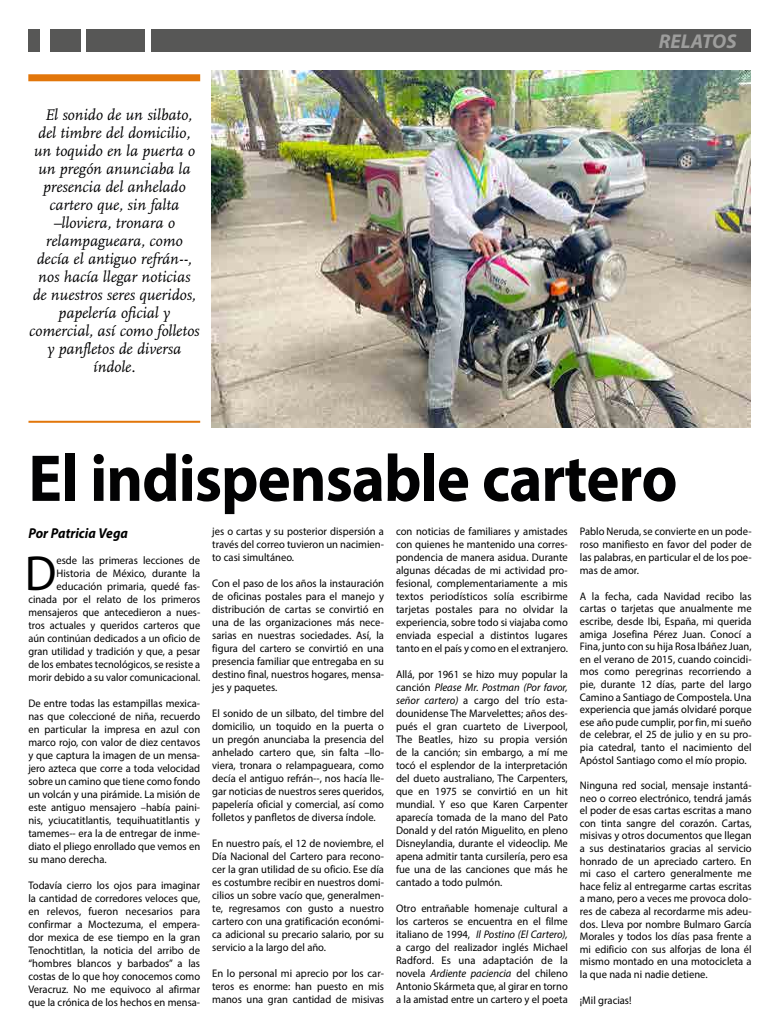
<style>
.page{position:relative;width:780px;height:1035px;background:#fff}
.page>*{position:absolute;margin:0;border:0;box-sizing:border-box;transform-origin:0 0}
.t1{font:700 66.8px "Myriad Pro";letter-spacing:-.015em;color:#020203;scale:.94 1}
.t2{font:49.6px "Myriad Pro";color:#000;scale:.96 1}
.t3{font:italic 700 20px "Myriad Pro";color:#9d9d9c}
.t4{font:italic 16px/18px "Scala";color:#020203;text-align:center}
.t5{font:italic 700 14.3px "Myriad Pro";color:#000;scale:.94 1}
.t6{font:11px/13px "Myriad Pro";color:#000;text-align:justify;scale:.96 1}
.s1{font-style:italic}
</style>
<div class="page">
<div style="left:255px;top:29px;width:495px;height:23px;background:#575756"></div>
<div style="left:151px;top:29px;width:104px;height:23px;background:#575756"></div>
<div style="left:87px;top:29px;width:58px;height:23px;background:#575756"></div>
<div style="left:51px;top:29px;width:30px;height:23px;background:#575756"></div>
<div style="left:28px;top:29px;width:12px;height:23px;background:#575756"></div>
<div style="left:28px;top:74px;width:172px;height:7px;background:#e2760a"></div>
<hr style="left:28px;top:421px;width:172px;height:2px;background:#e2760a">
<img style="left:211px;top:70px;width:539px;height:358px">
<p class="t4" style="left:29px;top:107px;width:172px">El sonido de un silbato,<br>del timbre del domicilio, un toquido en la puerta o un pregón anunciaba la presencia del anhelado cartero que, sin falta –lloviera, tronara o relampagueara, como decía el antiguo refrán--, nos hacía llegar noticias<br>de nuestros seres queridos, papelería oficial y comercial, así como folletos y panfletos de diversa índole.</p>
<h3 class="t3" style="left:658px;top:31px;width:79px">RELATOS</h3>
<h1 class="t1" style="left:28px;top:453px;width:692px">El indispensable cartero</h1>
<h3 class="t5" style="left:28px;top:526px;width:107px">Por Patricia Vega</h3>
<h2 class="t2" style="left:25px;top:549px;width:35px">D</h2>
<p class="t6" style="left:28px;top:554px;width:180px;text-align:right">esde las primeras lecciones de Historia de México, durante la educación primaria, quedé fas&shy;cinada por el relato de los primeros mensajeros que antecedieron a nues&shy;tros actuales y queridos carteros que aún continúan dedicados a un oficio de gran utilidad y tradición y que, a pesar de los embates tecnológicos, se resiste a morir debido a su valor comunicacional.</p>
<p class="t6" style="left:28px;top:697px;width:180px">De entre todas las estampillas mexica&shy;nas que coleccioné de niña, recuerdo en particular la impresa en azul con marco rojo, con valor de diez centavos y que captura la imagen de un mensa&shy;jero azteca que corre a toda velocidad sobre un camino que tiene como fondo un volcán y una pirámide. La misión de este antiguo mensajero –había paini&shy;nis, yciucatitlantis, tequihuatitlantis y tamemes-- era la de entregar de inme&shy;diato el pliego enrollado que vemos en su mano derecha.</p>
<p class="t6" style="left:28px;top:879px;width:180px">Todavía cierro los ojos para imaginar la cantidad de corredores veloces que, en relevos, fueron necesarios para confirmar a Moctezuma, el empera&shy;dor mexica de ese tiempo en la gran Tenochtitlan, la noticia del arribo de “hombres blancos y barbados” a las costas de lo que hoy conocemos como Veracruz. No me equivoco al afirmar que la crónica de los hechos en mensa-</p>
<p class="t6" style="left:212px;top:525px;width:180px">jes o cartas y su posterior dispersión a través del correo tuvieron un nacimien&shy;to casi simultáneo.</p>
<p class="t6" style="left:212px;top:577px;width:180px">Con el paso de los años la instauración de oficinas postales para el manejo y distribución de cartas se convirtió en una de las organizaciones más nece&shy;sarias en nuestras sociedades. Así, la figura del cartero se convirtió en una presencia familiar que entregaba en su destino final, nuestros hogares, mensa&shy;jes y paquetes.</p>
<p class="t6" style="left:212px;top:707px;width:180px">El sonido de un silbato, del timbre del domicilio, un toquido en la puerta o un pregón anunciaba la presencia del anhelado cartero que, sin falta –llo&shy;viera, tronara o relampagueara, como decía el antiguo refrán--, nos hacía lle&shy;gar noticias de nuestros seres queridos, papelería oficial y comercial, así como folletos y panfletos de diversa índole.</p>
<p class="t6" style="left:212px;top:837px;width:180px">En nuestro país, el 12 de noviembre, el Día Nacional del Cartero para recono&shy;cer la gran utilidad de su oficio. Ese día es costumbre recibir en nuestros domi&shy;cilios un sobre vacío que, generalmen&shy;te, regresamos con gusto a nuestro cartero con una gratificación económi&shy;ca adicional su precario salario, por su servicio a la largo del año.</p>
<p class="t6" style="left:212px;top:967px;width:180px">En lo personal mi aprecio por los car&shy;teros es enorme: han puesto en mis manos una gran cantidad de misivas</p>
<p class="t6" style="left:396px;top:525px;width:180px">con noticias de familiares y amistades con quienes he mantenido una corres&shy;pondencia de manera asidua. Durante algunas décadas de mi actividad pro&shy;fesional, complementariamente a mis textos periodísticos solía escribirme tarjetas postales para no olvidar la experiencia, sobre todo si viajaba como enviada especial a distintos lugares tanto en el país y como en el extranjero.</p>
<p class="t6" style="left:396px;top:668px;width:180px">Allá, por 1961 se hizo muy popular la canción <span class="s1">Please Mr. Postman (Por favor, señor cartero)</span> a cargo del trío esta&shy;dounidense The Marvelettes; años des&shy;pués el gran cuarteto de Liverpool, The Beatles, hizo su propia versión de la canción; sin embargo, a mí me tocó el esplendor de la interpretación del dueto australiano, The Carpenters, que en 1975 se convirtió en un hit mundial. Y eso que Karen Carpenter aparecía tomada de la mano del Pato Donald y del ratón Miguelito, en pleno Disneylandia, durante el videoclip. Me apena admitir tanta cursilería, pero esa fue una de las canciones que más he cantado a todo pulmón.</p>
<p class="t6" style="left:396px;top:902px;width:180px">Otro entrañable homenaje cultural a los carteros se encuentra en el filme italiano de 1994, <span class="s1">Il Postino (El Cartero), </span>a cargo del realizador inglés Michael Radford. Es una adaptación de la novela <span class="s1">Ardiente paciencia</span> del chileno Antonio Skármeta que, al girar en torno a la amistad entre un cartero y el poeta</p>
<p class="t6" style="left:579px;top:525px;width:180px">Pablo Neruda, se convierte en un pode&shy;roso manifiesto en favor del poder de las palabras, en particular el de los poe&shy;mas de amor.</p>
<p class="t6" style="left:579px;top:590px;width:180px;line-height:12.6px">A la fecha, cada Navidad recibo las cartas o tarjetas que anualmente me escribe, desde Ibi, España, mi querida amiga Josefina Pérez Juan. Conocí a Fina, junto con su hija Rosa Ibáñez Juan, en el verano de 2015, cuando coincidi&shy;mos como peregrinas recorriendo a pie, durante 12 días, parte del largo Camino a Santiago de Compostela. Una experiencia que jamás olvidaré porque ese año pude cumplir, por fin, mi sueño de celebrar, el 25 de julio y en su pro&shy;pia catedral, tanto el nacimiento del Apóstol Santiago como el mío propio.</p>
<p class="t6" style="left:579px;top:779px;width:180px;line-height:12.6px">Ninguna red social, mensaje instantá&shy;neo o correo electrónico, tendrá jamás el poder de esas cartas escritas a mano con tinta sangre del corazón. Cartas, misivas y otros documentos que llegan a sus destinatarios gracias al servicio honrado de un apreciado cartero. En mi caso el cartero generalmente me hace feliz al entregarme cartas escritas a mano, pero a veces me provoca dolo&shy;res de cabeza al recordarme mis adeu&shy;dos. Lleva por nombre Bulmaro García Morales y todos los días pasa frente a mi edificio con sus alforjas de lona él mismo montado en una motocicleta a la que nada ni nadie detiene.</p>
<p class="t6" style="left:579px;top:993px;width:55px">¡Mil gracias!</p>
</div>
